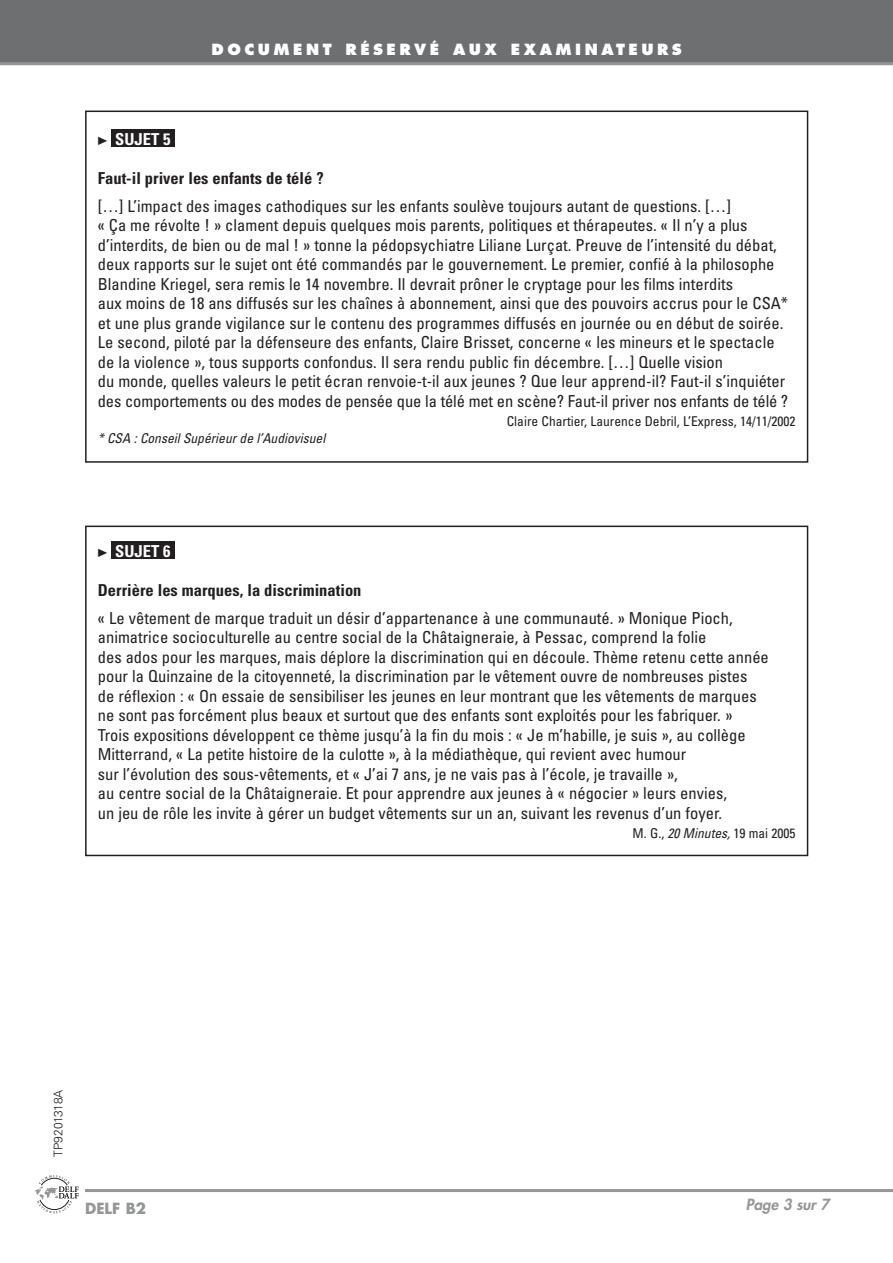
<style>
.page{position:relative;width:893px;height:1263px;background:#fff}
.page>*{position:absolute;margin:0;border:0;box-sizing:border-box;transform-origin:0 0}
.t1{font:condensed 16.5px/19.5px "Univers";color:#231f20}
.t2{font:700 condensed 16.5px "Univers";color:#231f20}
.t3{font:700 condensed 16.5px "Univers";color:#fff}
.t4{font:800 15px "Futura";letter-spacing:.235em;color:#fff}
.t5{font:italic 800 15px "Futura";color:#949698}
.t6{font:700 15px "Futura";color:#949698}
.t7{font:condensed 13.5px "Univers";color:#231f20}
.t8{font:italic condensed 13.5px "Univers";color:#231f20}
.t9{font:300 12px "Univers";color:#231f20}
.s1{font-family:"Fleches Left Right";font-weight:400;font-stretch:normal;color:#231f20}
.s2{font-style:italic}
</style>
<div class="page">
<div style="left:85px;top:526px;width:723px;height:330px;border:2px solid #231f20"></div>
<div style="left:0;top:0;width:892px;height:64px;background:#6d6f71"></div>
<hr style="left:85px;top:1189px;width:807px;height:3px;background:#949698">
<hr style="left:0;top:62px;width:892px;height:3px;background:#949698">
<svg style="left:34px;top:1175px;width:45px;height:39px"></svg>
<div style="left:112px;top:542px;width:63px;height:17px;background:#231f20"></div>
<div style="left:85px;top:111px;width:723px;height:352px;border:2px solid #231f20"></div>
<div style="left:112px;top:129px;width:63px;height:18px;background:#231f20"></div>
<p class="t4" style="left:211px;top:43px;width:472px">DOCUMENT RÉSERVÉ AUX EXAMINATEURS</p>
<p class="t3" style="left:98px;top:133px;width:74px"><span class="s1">!</span> SUJET 5</p>
<p class="t2" style="left:98px;top:172px;width:227px">Faut-il priver les enfants de télé ?</p>
<p class="t1" style="left:98px;top:197px;width:692px">[…] L’impact des images cathodiques sur les enfants soulève toujours autant de questions. […]<br>« Ça me révolte ! » clament depuis quelques mois parents, politiques et thérapeutes. « Il n’y a plus d’interdits, de bien ou de mal ! » tonne la pédopsychiatre Liliane Lurçat. Preuve de l’intensité du débat, deux rapports sur le sujet ont été commandés par le gouvernement. Le premier, confié à la philosophe Blandine Kriegel, sera remis le 14 novembre. Il devrait prôner le cryptage pour les films interdits<br>aux moins de 18 ans diffusés sur les chaînes à abonnement, ainsi que des pouvoirs accrus pour le CSA* et une plus grande vigilance sur le contenu des programmes diffusés en journée ou en début de soirée.<br>Le second, piloté par la défenseure des enfants, Claire Brisset, concerne « les mineurs et le spectacle de la violence », tous supports confondus. Il sera rendu public fin décembre. […] Quelle vision<br>du monde, quelles valeurs le petit écran renvoie-t-il aux jeunes ? Que leur apprend-il? Faut-il s’inquiéter des comportements ou des modes de pensée que la télé met en scène? Faut-il priver nos enfants de télé ?</p>
<p class="t7" style="left:506px;top:416px;width:290px">Claire Chartier, Laurence Debril, L’Express, 14/11/2002</p>
<p class="t8" style="left:98px;top:433px;width:229px">* CSA : Conseil Supérieur de l’Audiovisuel</p>
<p class="t3" style="left:98px;top:545px;width:74px"><span class="s1">!</span> SUJET 6</p>
<p class="t2" style="left:98px;top:584px;width:265px">Derrière les marques, la discrimination</p>
<p class="t1" style="left:98px;top:610px;width:672px">« Le vêtement de marque traduit un désir d’appartenance à une communauté. » Monique Pioch, animatrice socioculturelle au centre social de la Châtaigneraie, à Pessac, comprend la folie<br>des ados pour les marques, mais déplore la discrimination qui en découle. Thème retenu cette année pour la Quinzaine de la citoyenneté, la discrimination par le vêtement ouvre de nombreuses pistes<br>de réflexion : « On essaie de sensibiliser les jeunes en leur montrant que les vêtements de marques ne sont pas forcément plus beaux et surtout que des enfants sont exploités pour les fabriquer. »<br>Trois expositions développent ce thème jusqu’à la fin du mois : « Je m’habille, je suis », au collège Mitterrand, « La petite histoire de la culotte », à la médiathèque, qui revient avec humour<br>sur l’évolution des sous-vêtements, et « J’ai 7 ans, je ne vais pas à l’école, je travaille »,<br>au centre social de la Châtaigneraie. Et pour apprendre aux jeunes à « négocier » leurs envies,<br>un jeu de rôle les invite à gérer un budget vêtements sur un an, suivant les revenus d’un foyer.</p>
<p class="t7" style="left:632px;top:829px;width:164px">M. G., <span class="s2">20 Minutes,</span> 19 mai 2005</p>
<p class="t9" style="left:54px;top:1157px;width:68px;rotate:-90deg">TP9201318A</p>
<p class="t6" style="left:85px;top:1201px;width:63px">DELF B2</p>
<p class="t5" style="left:745px;top:1198px;width:85px">Page 3 sur 7</p>
</div>
